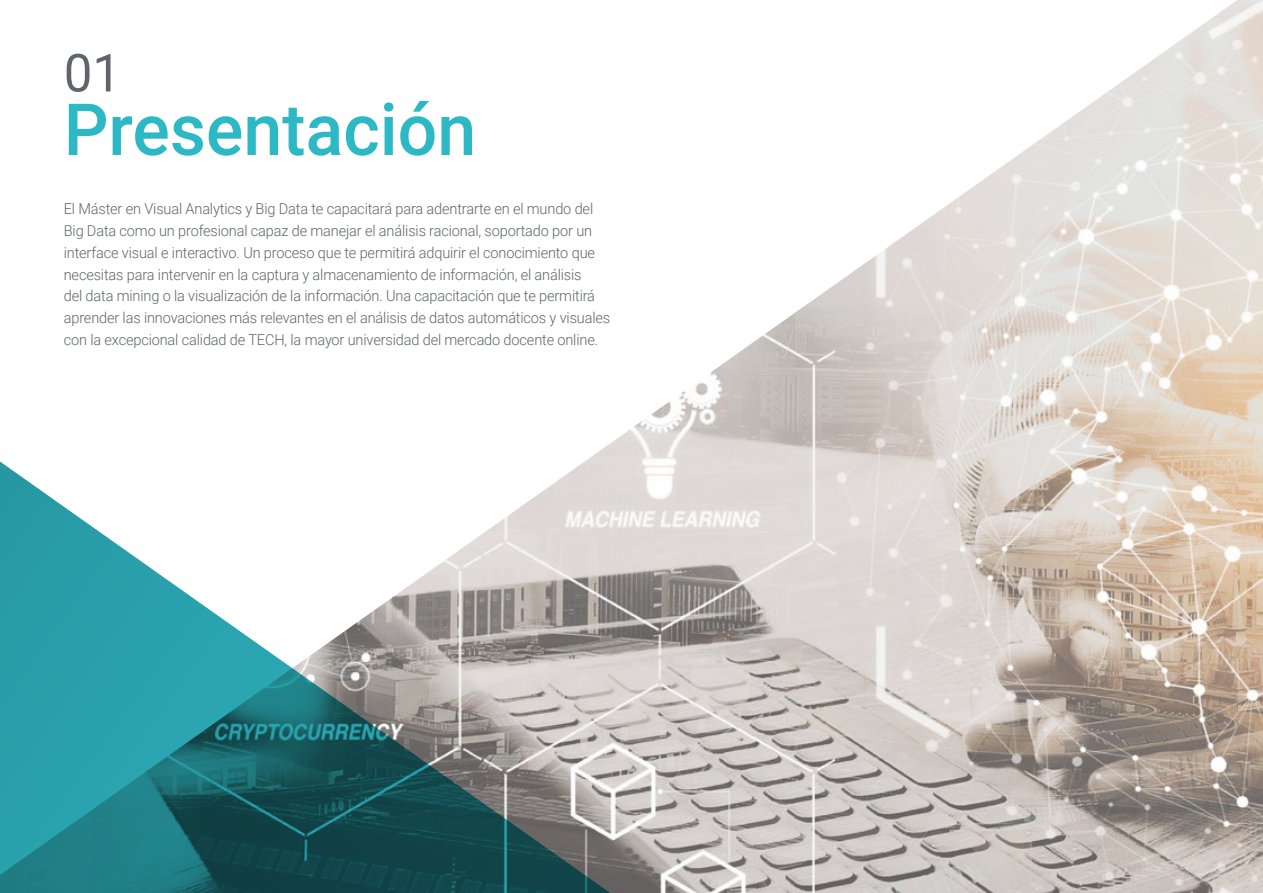
<style>
.page{position:relative;width:1263px;height:893px;background:#fff}
.page>*{position:absolute;margin:0;border:0;box-sizing:border-box;transform-origin:0 0}
.t1{font:500 72px "Roboto";color:#2db8c5}
.t2{font:52.5px "Roboto";color:#61646a}
.t3{font:300 15px/21.8px "Roboto";letter-spacing:-.01em;color:#61646a}
</style>
<div class="page">
<img style="left:607px;top:0;width:656px;height:893px">
<svg style="left:0;top:446px;width:640px;height:447px"></svg>
<h2 class="t2" style="left:64px;top:36px;width:59px">01</h2>
<h1 class="t1" style="left:64px;top:79px;width:414px">Presentación</h1>
<p class="t3" style="left:64px;top:198px;width:548px">El Máster en Visual Analytics y Big Data te capacitará para adentrarte en el mundo del Big Data como un profesional capaz de manejar el análisis racional, soportado por un interface visual e interactivo. Un proceso que te permitirá adquirir el conocimiento que necesitas para intervenir en la captura y almacenamiento de información, el análisis<br>del data mining o la visualización de la información. Una capacitación que te permitirá aprender las innovaciones más relevantes en el análisis de datos automáticos y visuales con la excepcional calidad de TECH, la mayor universidad del mercado docente online.</p>
</div>
